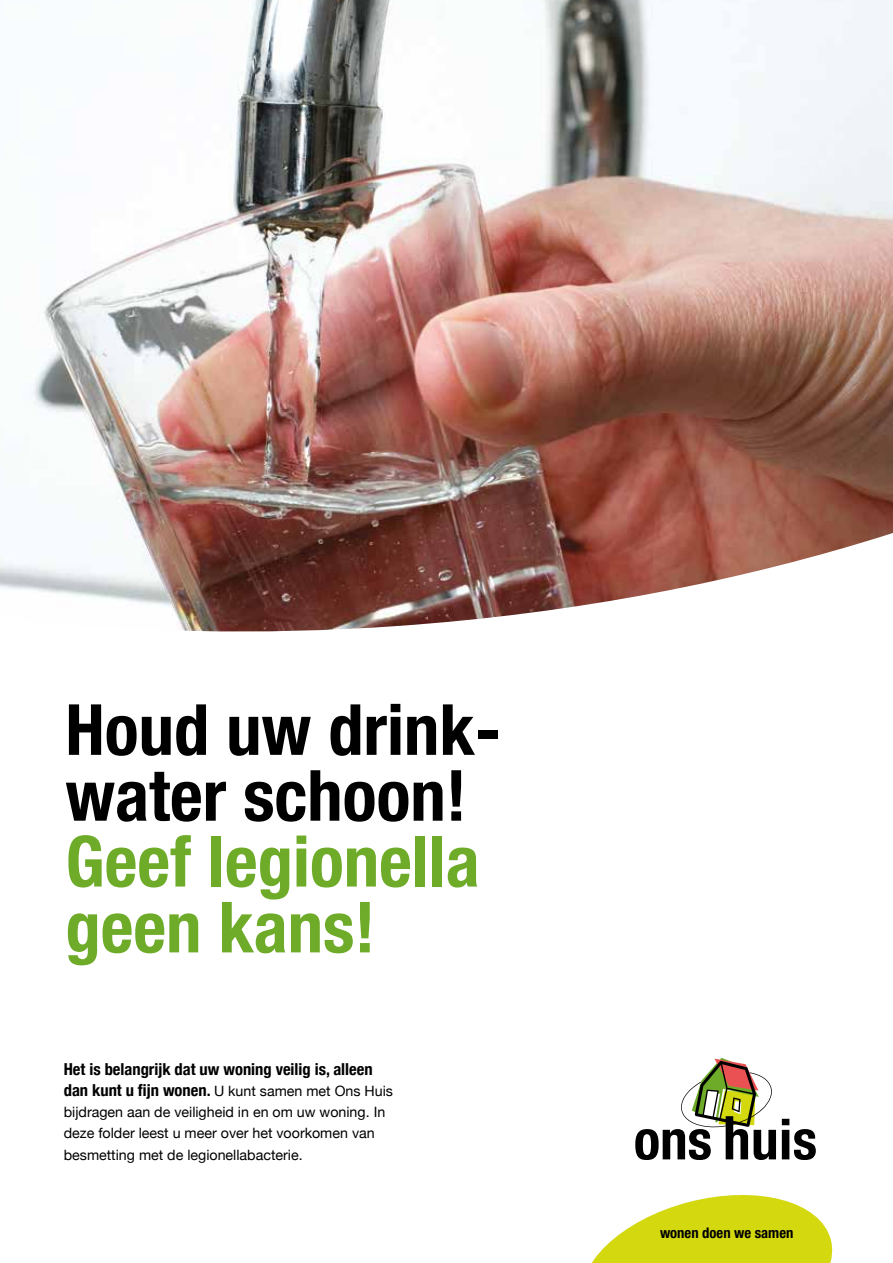
<style>
.page{position:relative;width:893px;height:1263px;background:#fff}
.page>*{position:absolute;margin:0;border:0;box-sizing:border-box;transform-origin:0 0}
.t1{font:700 condensed 70.65px/65.8px "Helvetica Neue LT Std";color:#000}
.t2{font:700 condensed 70.65px/65.8px "Helvetica Neue LT Std";color:#6eab28}
.t3{font:700 condensed 16.5px "Helvetica Neue";color:#000}
.t4{font:700 condensed 14.7px "Helvetica Neue LT Std";color:#000}
.t5{font:14.25px/21.3px "Helvetica Neue";color:#000}
.s1{font-weight:700;font-stretch:condensed;font-size:16.5px}
</style>
<div class="page">
<img style="left:0;top:0;width:893px;height:632px">
<svg style="left:635px;top:1058px;width:141px;height:102px"></svg>
<svg style="left:782px;top:1119px;width:34px;height:41px"></svg>
<svg style="left:591px;top:1195px;width:242px;height:68px"></svg>
<h1 class="t1" style="left:65px;top:696px;width:437px">Houd uw drink&shy;water schoon!</h1>
<h1 class="t2" style="left:65px;top:827px;width:416px">Geef legionella geen kans!</h1>
<p class="t3" style="left:64px;top:1059px;width:310px">Het is belangrijk dat uw woning veilig is, alleen</p>
<p class="t5" style="left:64px;top:1080px;width:331px"><span class="s1">dan kunt u fijn wonen.</span> U kunt samen met Ons Huis bijdragen aan de veiligheid in en om uw woning. In deze folder leest u meer over het voorkomen van besmetting met de legionellabacterie.</p>
<p class="t4" style="left:660px;top:1224px;width:135px">wonen doen we samen</p>
</div>
